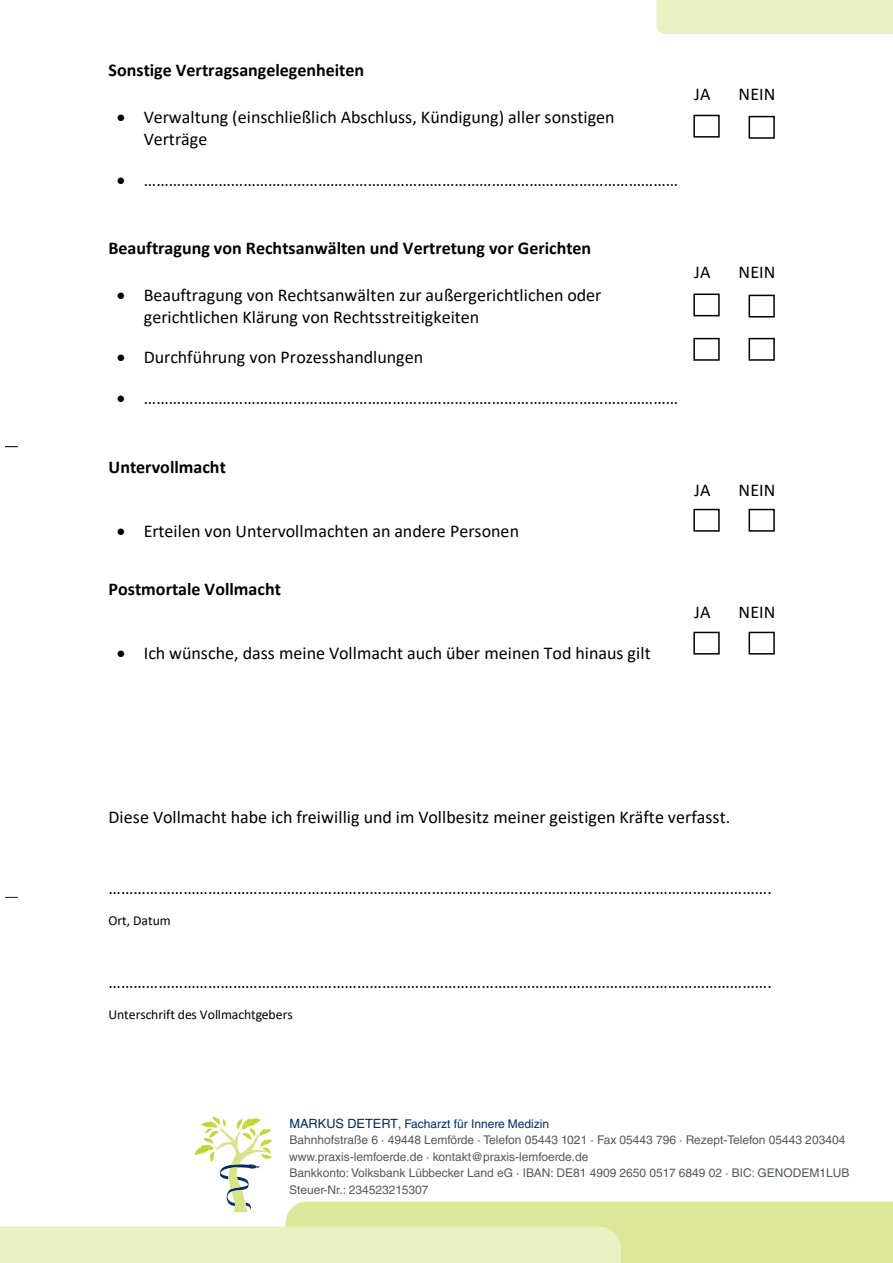
<style>
.page{position:relative;width:893px;height:1263px;background:#fff}
.page>*{position:absolute;margin:0;border:0;box-sizing:border-box;transform-origin:0 0}
.t1{font:18px/21.9px "Calibri";color:#000}
.t2{font:700 18px "Calibri";color:#000}
.t3{font:13.65px "Calibri";color:#000}
.t4{font:12px/16.5px "Helvetica LT Std";color:#57585a}
.s1{font-size:12.75px;color:#002d66}
.s2{color:#002d66}
</style>
<div class="page">
<svg style="left:5px;top:897px;width:13px;height:1px"></svg>
<svg style="left:5px;top:446px;width:13px;height:1px"></svg>
<div style="left:656px;top:0;width:237px;height:34px;background:#e9f0c1"></div>
<svg style="left:0;top:1116px;width:893px;height:147px"></svg>
<div style="left:749px;top:116px;width:26px;height:23px;border:2px solid #000"></div>
<div style="left:693px;top:115px;width:27px;height:23px;border:2px solid #000"></div>
<div style="left:749px;top:295px;width:26px;height:23px;border:2px solid #000"></div>
<div style="left:693px;top:294px;width:27px;height:22px;border:2px solid #000"></div>
<div style="left:749px;top:338px;width:26px;height:23px;border:2px solid #000"></div>
<div style="left:693px;top:338px;width:27px;height:23px;border:2px solid #000"></div>
<div style="left:749px;top:509px;width:26px;height:23px;border:2px solid #000"></div>
<div style="left:693px;top:509px;width:27px;height:23px;border:2px solid #000"></div>
<div style="left:749px;top:632px;width:26px;height:23px;border:2px solid #000"></div>
<div style="left:693px;top:632px;width:27px;height:23px;border:2px solid #000"></div>
<p class="t2" style="left:108px;top:58px;width:257px">Sonstige Vertragsangelegenheiten</p>
<p class="t1" style="left:144px;top:106px;width:472px;text-indent:-27px">• Verwaltung (einschließlich Abschluss, Kündigung) aller sonstigen<br>Verträge</p>
<p class="t1" style="left:117px;top:168px;width:563px">• …………………………………………………………………………………………………………………</p>
<p class="t1" style="left:694px;top:82px;width:18px">JA</p>
<p class="t1" style="left:738px;top:82px;width:38px">NEIN</p>
<p class="t2" style="left:108px;top:236px;width:484px">Beauftragung von Rechtsanwälten und Vertretung vor Gerichten</p>
<p class="t1" style="left:144px;top:283px;width:459px;text-indent:-27px">• Beauftragung von Rechtsanwälten zur außergerichtlichen oder gerichtlichen Klärung von Rechtsstreitigkeiten</p>
<p class="t1" style="left:117px;top:346px;width:308px">• Durchführung von Prozesshandlungen</p>
<p class="t1" style="left:117px;top:387px;width:563px">• …………………………………………………………………………………………………………………</p>
<p class="t1" style="left:694px;top:260px;width:18px">JA</p>
<p class="t1" style="left:738px;top:260px;width:38px">NEIN</p>
<p class="t2" style="left:108px;top:454px;width:119px">Untervollmacht</p>
<p class="t1" style="left:117px;top:520px;width:404px">• Erteilen von Untervollmachten an andere Personen</p>
<p class="t2" style="left:108px;top:576px;width:174px">Postmortale Vollmacht</p>
<p class="t1" style="left:117px;top:642px;width:536px">• Ich wünsche, dass meine Vollmacht auch über meinen Tod hinaus gilt</p>
<p class="t1" style="left:694px;top:479px;width:18px">JA</p>
<p class="t1" style="left:738px;top:479px;width:38px">NEIN</p>
<p class="t1" style="left:694px;top:601px;width:18px">JA</p>
<p class="t1" style="left:738px;top:601px;width:38px">NEIN</p>
<p class="t1" style="left:108px;top:805px;width:623px">Diese Vollmacht habe ich freiwillig und im Vollbesitz meiner geistigen Kräfte verfasst.</p>
<p class="t1" style="left:108px;top:876px;width:665px">…………………………………………………………………………………………………………………………………………….</p>
<p class="t3" style="left:108px;top:911px;width:64px">Ort, Datum</p>
<p class="t1" style="left:108px;top:971px;width:665px">…………………………………………………………………………………………………………………………………………….</p>
<p class="t3" style="left:108px;top:1005px;width:186px">Unterschrift des Vollmachtgebers</p>
<p class="t4" style="left:289px;top:1115px;width:562px"><span class="s1">MARKUS DETERT</span><span class="s2">, Facharzt für Innere Medizin<br></span>Bahnhofstraße 6 · 49448 Lemförde · Telefon 05443 1021 · Fax 05443 796 · Rezept-Telefon 05443 203404 www.praxis-lemfoerde.de · kontakt@praxis-lemfoerde.de<br>Bankkonto: Volksbank Lübbecker Land eG · IBAN: DE81 4909 2650 0517 6849 02 · BIC: GENODEM1LUB Steuer-Nr.: 234523215307</p>
</div>
